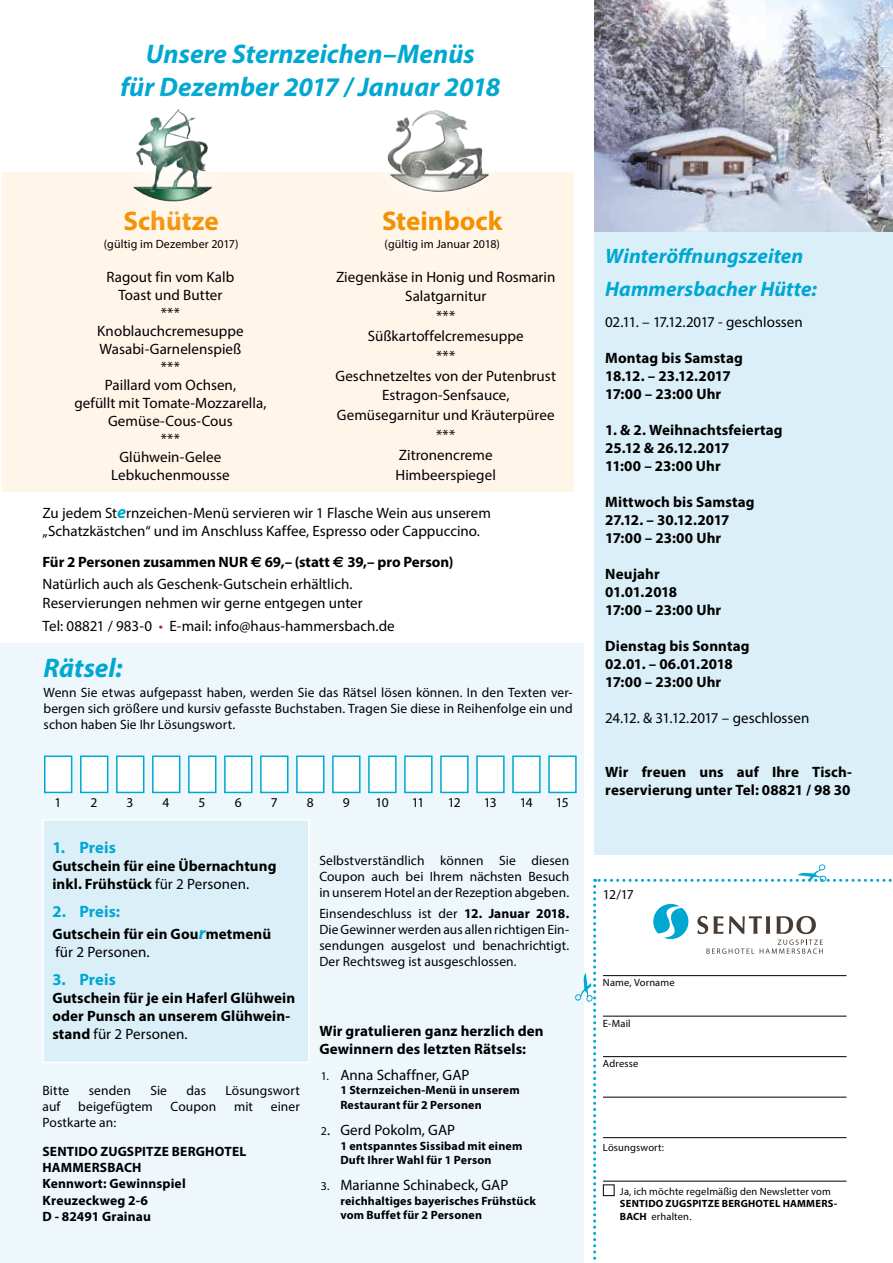
<style>
.page{position:relative;width:893px;height:1263px;background:#fff}
.page>*{position:absolute;margin:0;border:0;box-sizing:border-box;transform-origin:0 0}
.t1{font:italic 700 27px/33px "Myriad Pro";color:#00a8d1;text-align:center}
.t2{font:700 27px "Myriad Pro";color:#f39200}
.t3{font:italic 700 21px/33px "Myriad Pro";letter-spacing:.005em;color:#00a8d1}
.t4{font:700 16.5px "Myriad Pro";letter-spacing:.005em;color:#00a8d1}
.t5{font:15px/18px "Myriad Pro";color:#000}
.t6{font:700 15px/18px "Myriad Pro";letter-spacing:.005em;color:#000}
.t7{font:13.65px "Myriad Pro";color:#000}
.t8{font:13.5px/16.2px "Myriad Pro";letter-spacing:.01em;color:#000;text-align:justify}
.t9{font:700 13.5px/16.2px "Myriad Pro";letter-spacing:.01em;color:#000}
.t10{font:700 12px/14.4px "Myriad Pro";letter-spacing:.015em;color:#000}
.t11{font:12px "Myriad Pro";letter-spacing:.01em;color:#000}
.t12{font:10.5px "Myriad Pro";letter-spacing:.015em;color:#000}
.t13{font:700 10.5px/12.6px "Myriad Pro";letter-spacing:.02em;color:#000}
.s1{font-weight:700;font-style:italic;font-size:18px;color:#00a8d1}
.s2{font-family:"Euro Sans"}
.s3{font-weight:400}
.s4{color:#bd1d1d}
.s5{font-style:italic;font-size:18px;color:#00a8d1}
.s6{font-weight:700}
.s7{font-size:12px}
</style>
<div class="page">
<div style="left:0;top:644px;width:584px;height:619px;background:#edf7fc"></div>
<div style="left:42px;top:819px;width:268px;height:244px;background:#daeff8;border:2px solid #fff"></div>
<div style="left:44px;top:755px;width:28px;height:38px;background:#fff;border:2px solid #00a8d1"></div>
<div style="left:80px;top:755px;width:28px;height:38px;background:#fff;border:2px solid #00a8d1"></div>
<div style="left:116px;top:755px;width:28px;height:38px;background:#fff;border:2px solid #00a8d1"></div>
<div style="left:260px;top:755px;width:28px;height:38px;background:#fff;border:2px solid #00a8d1"></div>
<div style="left:296px;top:755px;width:29px;height:38px;background:#fff;border:2px solid #00a8d1"></div>
<div style="left:332px;top:755px;width:29px;height:38px;background:#fff;border:2px solid #00a8d1"></div>
<div style="left:368px;top:755px;width:29px;height:38px;background:#fff;border:2px solid #00a8d1"></div>
<div style="left:404px;top:755px;width:29px;height:38px;background:#fff;border:2px solid #00a8d1"></div>
<div style="left:548px;top:755px;width:29px;height:38px;background:#fff;border:2px solid #00a8d1"></div>
<div style="left:512px;top:755px;width:29px;height:38px;background:#fff;border:2px solid #00a8d1"></div>
<div style="left:476px;top:755px;width:29px;height:38px;background:#fff;border:2px solid #00a8d1"></div>
<div style="left:440px;top:755px;width:29px;height:38px;background:#fff;border:2px solid #00a8d1"></div>
<div style="left:152px;top:755px;width:28px;height:38px;background:#fff;border:2px solid #00a8d1"></div>
<div style="left:188px;top:755px;width:28px;height:38px;background:#fff;border:2px solid #00a8d1"></div>
<div style="left:224px;top:755px;width:28px;height:38px;background:#fff;border:2px solid #00a8d1"></div>
<div style="left:1px;top:171px;width:573px;height:321px;background:#fff5e9"></div>
<div style="left:0;top:170px;width:575px;height:323px;border:2px solid #fff"></div>
<div style="left:102px;top:79px;width:141px;height:157px;background:linear-gradient(to right,#fffaf5,#fffaf5)"></div>
<img style="left:133px;top:109px;width:80px;height:92px">
<div style="left:362px;top:85px;width:150px;height:133px;background:linear-gradient(to right,#fffbf6,#fffbf6)"></div>
<img style="left:388px;top:110px;width:101px;height:82px">
<div style="left:595px;top:0;width:298px;height:855px;background:#daeff8"></div>
<img style="left:595px;top:0;width:298px;height:231px">
<svg style="left:575px;top:864px;width:317px;height:399px"></svg>
<h1 class="t1" style="left:120px;top:36px;width:381px">Unsere Sternzeichen–Menüs<br>für Dezember 2017 / Januar 2018</h1>
<h1 class="t2" style="left:123px;top:203px;width:97px">Schütze</h1>
<p class="t11" style="left:104px;top:237px;width:136px">(gültig im Dezember 2017)</p>
<h1 class="t2" style="left:382px;top:203px;width:122px">Steinbock</h1>
<p class="t11" style="left:385px;top:237px;width:117px">(gültig im Januar 2018)</p>
<p class="t5" style="left:74px;top:267px;width:194px;text-align:center">Ragout fin vom Kalb<br>Toast und Butter<br>***<br>Knoblauchcremesuppe<br>Wasabi-Garnelenspieß<br>***<br>Paillard vom Ochsen,<br>gefüllt mit Tomate-Mozzarella,<br>Gemüse-Cous-Cous<br>***<br>Glühwein-Gelee<br>Lebkuchenmousse</p>
<p class="t5" style="left:336px;top:266px;width:222px;line-height:19.8px;text-align:center">Ziegenkäse in Honig und Rosmarin<br>Salatgarnitur<br>***<br>Süßkartoffelcremesuppe<br>***<br>Geschnetzeltes von der Putenbrust<br>Estragon-Senfsauce,<br>Gemüsegarnitur und Kräuterpüree ***<br>Zitronencreme<br>Himbeerspiegel</p>
<p class="t5" style="left:43px;top:504px;width:450px">Zu jedem St<span class="s1">e</span>rnzeichen-Menü servieren wir 1 Flasche Wein aus unserem „Schatzkästchen“ und im Anschluss Kaffee, Espresso oder Cappuccino.</p>
<p class="t6" style="left:43px;top:550px;width:412px;line-height:22.2px">Für 2 Personen zusammen NUR <span class="s2">e</span> 69,– (statt <span class="s2">e</span> 39,– pro Person)<br><span class="s3">Natürlich auch als Geschenk-Gutschein erhältlich.</span></p>
<p class="t5" style="left:43px;top:592px;width:354px;line-height:22.2px">Reservierungen nehmen wir gerne entgegen unter<br>Tel: 08821 / 983-0 <span class="s4">•</span> E-mail: info@haus-hammersbach.de</p>
<h1 class="t1" style="left:44px;top:650px;width:81px">Rätsel:</h1>
<p class="t8" style="left:44px;top:684px;width:531px">Wenn Sie etwas aufgepasst haben, werden Sie das Rätsel lösen können. In den Texten ver&shy;bergen sich größere und kursiv gefasste Buchstaben. Tragen Sie diese in Reihenfolge ein und schon haben Sie Ihr Lösungswort.</p>
<p class="t8" style="left:55px;top:794px;width:8px">1</p>
<p class="t8" style="left:91px;top:794px;width:8px">2</p>
<p class="t8" style="left:127px;top:794px;width:8px">3</p>
<p class="t8" style="left:163px;top:794px;width:8px">4</p>
<p class="t8" style="left:199px;top:794px;width:8px">5</p>
<p class="t8" style="left:235px;top:794px;width:8px">6</p>
<p class="t8" style="left:271px;top:794px;width:8px">7</p>
<p class="t8" style="left:307px;top:794px;width:8px">8</p>
<p class="t8" style="left:343px;top:794px;width:8px">9</p>
<p class="t8" style="left:376px;top:794px;width:15px">10</p>
<p class="t8" style="left:412px;top:794px;width:14px">11</p>
<p class="t8" style="left:448px;top:794px;width:14px">12</p>
<p class="t8" style="left:484px;top:794px;width:15px">13</p>
<p class="t8" style="left:520px;top:794px;width:15px">14</p>
<p class="t8" style="left:556px;top:794px;width:15px">15</p>
<p class="t4" style="left:52px;top:836px;width:65px">1. Preis</p>
<p class="t6" style="left:52px;top:856px;width:226px">Gutschein für eine Übernachtung inkl. Frühstück <span class="s3">für 2 Personen.</span></p>
<p class="t4" style="left:52px;top:901px;width:69px">2. Preis:</p>
<p class="t6" style="left:52px;top:924px;width:220px">Gutschein für ein Gou<span class="s5">r</span>metmenü <span class="s3">für 2 Personen.</span></p>
<p class="t4" style="left:52px;top:969px;width:65px">3. Preis</p>
<p class="t6" style="left:52px;top:988px;width:244px">Gutschein für je ein Haferl Glühwein oder Punsch an unserem Glühwein&shy;stand <span class="s3">für 2 Personen.</span></p>
<p class="t8" style="left:43px;top:1082px;width:28px">Bitte</p>
<p class="t8" style="left:89px;top:1082px;width:44px">senden</p>
<p class="t8" style="left:150px;top:1082px;width:18px">Sie</p>
<p class="t8" style="left:186px;top:1082px;width:21px">das</p>
<p class="t8" style="left:226px;top:1082px;width:76px">Lösungswort</p>
<p class="t8" style="left:43px;top:1098px;width:20px">auf</p>
<p class="t8" style="left:78px;top:1098px;width:76px">beigefügtem</p>
<p class="t8" style="left:171px;top:1098px;width:47px">Coupon</p>
<p class="t8" style="left:234px;top:1098px;width:21px">mit</p>
<p class="t8" style="left:271px;top:1098px;width:31px">einer</p>
<p class="t8" style="left:43px;top:1114px;width:75px">Postkarte an:</p>
<p class="t9" style="left:43px;top:1143px;width:205px">SENTIDO ZUGSPITZE BERGHOTEL<br>HAMMERSBACH<br>Kennwort: Gewinnspiel<br>Kreuzeckweg 2-6<br>D - 82491 Grainau</p>
<p class="t8" style="left:319px;top:852px;width:251px">Selbstverständlich können Sie diesen Coupon auch bei Ihrem nächsten Besuch in unserem Hotel an der Rezeption abgeben.</p>
<p class="t8" style="left:319px;top:905px;width:251px">Einsendeschluss ist der <span class="s6">12. Januar 2018.<br></span>Die Gewinner werden aus allen richtigen Ein&shy;sendungen ausgelost und benachrichtigt.<br>Der Rechtsweg ist ausgeschlossen.</p>
<p class="t6" style="left:319px;top:1021px;width:226px">Wir gratulieren ganz herzlich den<br>Gewinnern des letzten Rätsels:</p>
<p class="t5" style="left:321px;top:1066px;width:150px"><span class="s7">1.</span> Anna Schaffner, GAP</p>
<p class="t10" style="left:340px;top:1083px;width:181px">1 Sternzeichen-Menü in unserem<br>Restaurant für 2 Personen</p>
<p class="t5" style="left:321px;top:1121px;width:136px"><span class="s7">2</span>. Gerd Pokolm, GAP</p>
<p class="t10" style="left:340px;top:1138px;width:184px">1 entspanntes Sissibad mit einem<br>Duft Ihrer Wahl für 1 Person</p>
<p class="t5" style="left:321px;top:1176px;width:189px"><span class="s7">3.</span> Marianne Schinabeck, GAP</p>
<p class="t10" style="left:340px;top:1193px;width:197px">reichhaltiges bayerisches Frühstück vom Buffet für 2 Personen</p>
<h2 class="t3" style="left:605px;top:239px;width:213px">Winteröffnungszeiten<br>Hammersbacher Hütte:</h2>
<p class="t5" style="left:605px;top:312px;width:199px">02.11. – 17.12.2017 - geschlossen</p>
<p class="t6" style="left:605px;top:348px;width:139px">Montag bis Samstag<br>18.12. – 23.12.2017<br>17:00 – 23:00 Uhr</p>
<p class="t6" style="left:605px;top:420px;width:179px">1. &amp; 2. Weihnachtsfeiertag<br>25.12 &amp; 26.12.2017<br>11:00 – 23:00 Uhr</p>
<p class="t6" style="left:605px;top:492px;width:151px">Mittwoch bis Samstag<br>27.12. – 30.12.2017<br>17:00 – 23:00 Uhr</p>
<p class="t6" style="left:605px;top:564px;width:117px">Neujahr<br>01.01.2018<br>17:00 – 23:00 Uhr</p>
<p class="t6" style="left:605px;top:636px;width:146px">Dienstag bis Sonntag<br>02.01. – 06.01.2018<br>17:00 – 23:00 Uhr</p>
<p class="t5" style="left:605px;top:708px;width:206px">24.12. &amp; 31.12.2017 – geschlossen</p>
<p class="t6" style="left:605px;top:762px;width:248px">Wir freuen uns auf Ihre Tisch&shy;reservierung unter Tel: 08821 / 98 30</p>
<p class="t7" style="left:603px;top:886px;width:32px">12/17</p>
<p class="t12" style="left:603px;top:976px;width:73px">Name, Vorname</p>
<p class="t12" style="left:603px;top:1016px;width:29px">E-Mail</p>
<p class="t12" style="left:603px;top:1057px;width:37px">Adresse</p>
<p class="t12" style="left:603px;top:1141px;width:63px">Lösungswort:</p>
<p class="t12" style="left:620px;top:1184px;width:212px">Ja, ich möchte regelmäßig den Newsletter vom</p>
<p class="t13" style="left:620px;top:1197px;width:219px">SENTIDO ZUGSPITZE BERGHOTEL HAMMERS-<br>BACH <span class="s3">erhalten.</span></p>
</div>
